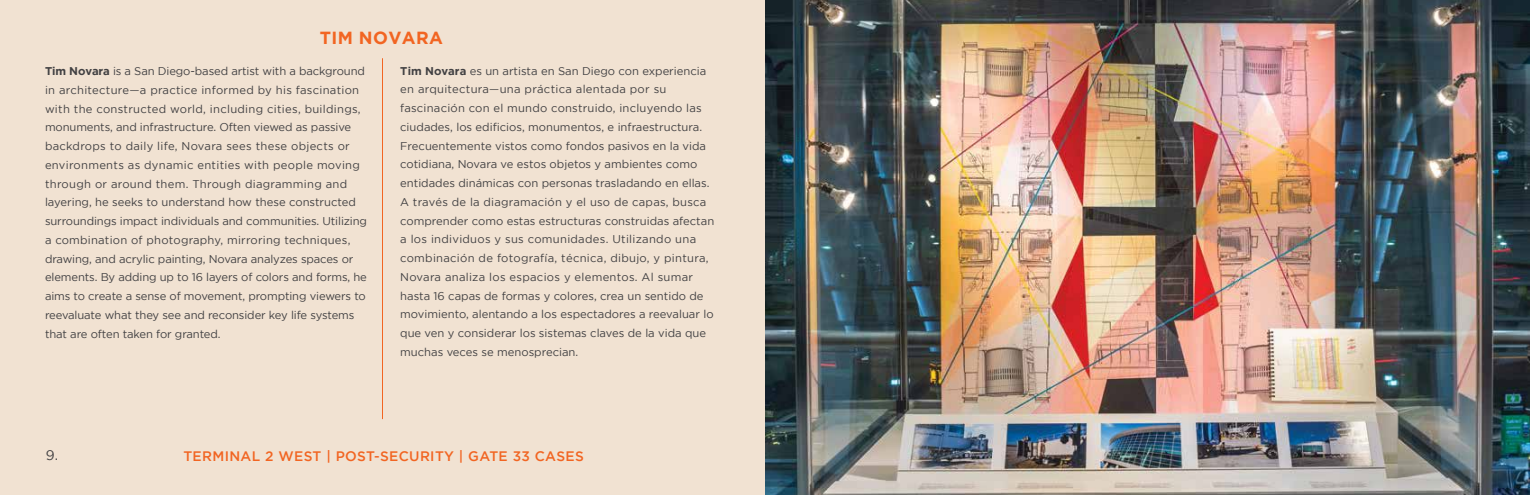
<style>
.page{position:relative;width:1530px;height:495px;background:#fff}
.page>*{position:absolute;margin:0;border:0;box-sizing:border-box;transform-origin:0 0}
.t1{font:700 17.5px "Gotham";letter-spacing:.02em;color:#f26522}
.t2{font:500 13.75px "Gotham";letter-spacing:.025em;color:#f26522}
.t3{font:13.75px "Gotham";color:#414042}
.t4{font:11.25px/18.8px "Gotham";color:#414042}
.s1{font-weight:700}
</style>
<div class="page">
<div style="left:0;top:0;width:769px;height:495px;background:#f1e2d2"></div>
<img style="left:765px;top:0;width:765px;height:495px">
<hr style="left:382px;top:58px;width:1px;height:361px;background:#f26522">
<h1 class="t1" style="left:320px;top:28px;width:124px">TIM NOVARA</h1>
<p class="t4" style="left:45px;top:62px;width:324px"><span class="s1">Tim Novara</span> is a San Diego-based artist with a background in architecture—a practice informed by his fascination with the constructed world, including cities, buildings, monuments, and infrastructure. Often viewed as passive backdrops to daily life, Novara sees these objects or environments as dynamic entities with people moving through or around them. Through diagramming and layering, he seeks to understand how these constructed surroundings impact individuals and communities. Utilizing a combination of photography, mirroring techniques, drawing, and acrylic painting, Novara analyzes spaces or elements. By adding up to 16 layers of colors and forms, he aims to create a sense of movement, prompting viewers to reevaluate what they see and reconsider key life systems that are often taken for granted.</p>
<p class="t4" style="left:400px;top:61px;width:316px"><span class="s1">Tim Novara</span> es un artista en San Diego con experiencia en arquitectura—una práctica alentada por su fascinación con el mundo construido, incluyendo las ciudades, los edificios, monumentos, e infraestructura.<br>Frecuentemente vistos como fondos pasivos en la vida cotidiana, Novara ve estos objetos y ambientes como entidades dinámicas con personas trasladando en ellas.<br>A través de la diagramación y el uso de capas, busca comprender como estas estructuras construidas afectan a los individuos y sus comunidades. Utilizando una combinación de fotografía, técnica, dibujo, y pintura, Novara analiza los espacios y elementos. Al sumar hasta 16 capas de formas y colores, crea un sentido de movimiento, alentando a los espectadores a reevaluar lo que ven y considerar los sistemas claves de la vida que muchas veces se menosprecian.</p>
<p class="t3" style="left:46px;top:448px;width:14px">9.</p>
<p class="t2" style="left:183px;top:448px;width:402px">TERMINAL 2 WEST | POST-SECURITY | GATE 33 CASES</p>
</div>
